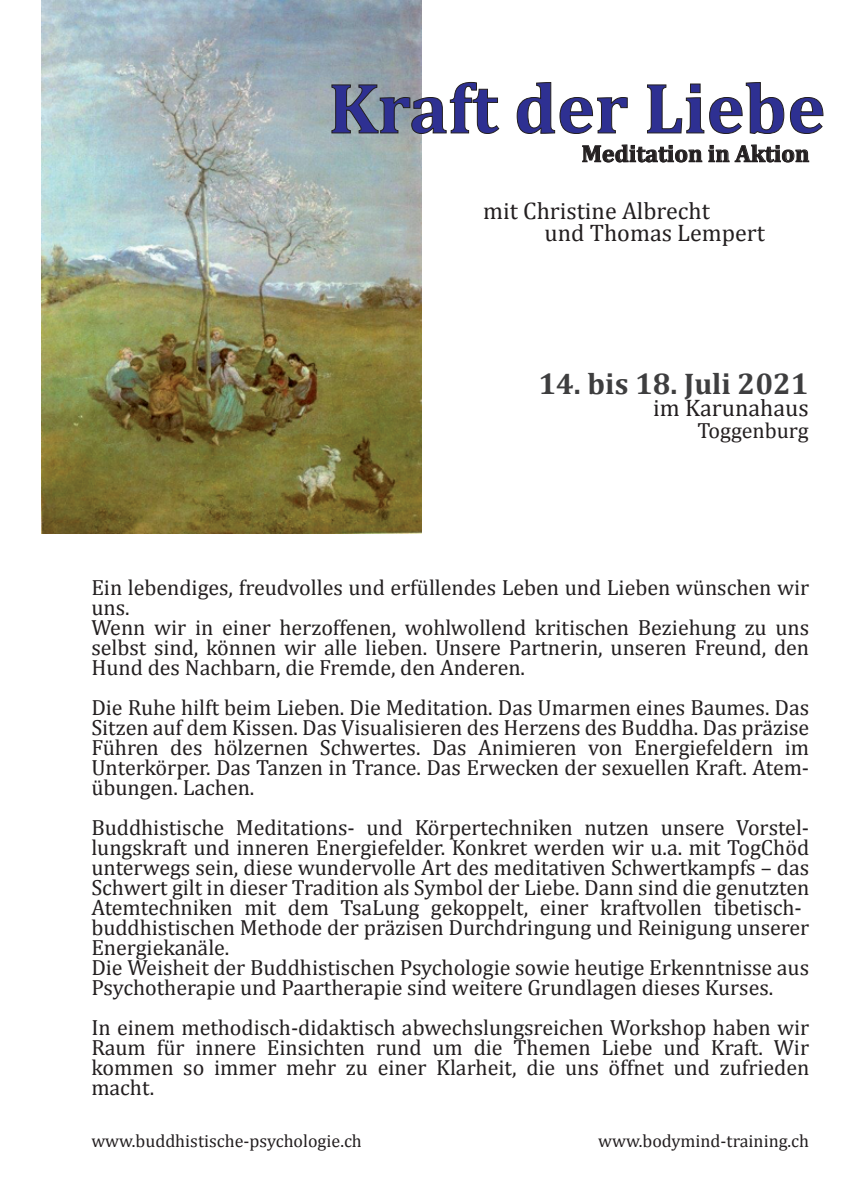
<style>
.page{position:relative;width:842px;height:1191px;background:#fff}
.page>*{position:absolute;margin:0;border:0;box-sizing:border-box;transform-origin:0 0}
.t1{font:700 72px "Cambria";color:#2e3092}
.t2{font:700 30px "Cambria";color:#3e3e3f}
.t3{font:24px/22px "Cambria";color:#231f20}
.t4{font:700 24px "Cambria";color:#231f20}
.t5{font:22px/20px "Cambria";color:#231f20}
.t6{font:18px "Cambria";color:#231f20}
</style>
<div class="page">
<img style="left:41px;top:0;width:380px;height:534px">
<svg style="left:331px;top:82px;width:168px;height:52px"></svg>
<svg style="left:517px;top:82px;width:111px;height:52px"></svg>
<svg style="left:647px;top:82px;width:137px;height:52px"></svg>
<svg style="left:790px;top:97px;width:33px;height:37px"></svg>
<svg style="left:582px;top:144px;width:120px;height:18px"></svg>
<svg style="left:708px;top:144px;width:101px;height:18px"></svg>
<h1 class="t1" style="left:328px;top:58px;width:498px">Kraft der Liebe</h1>
<p class="t4" style="left:581px;top:137px;width:229px">Meditation in Aktion</p>
<p class="t3" style="left:544px;top:200px;width:222px;text-indent:-61px">mit Christine Albrecht<br>und Thomas Lempert</p>
<h2 class="t2" style="left:538px;top:362px;width:272px">14. bis 18. Juli 2021</h2>
<p class="t3" style="left:653px;top:397px;width:157px">im Karunahaus</p>
<p class="t5" style="left:697px;top:420px;width:113px">Toggenburg</p>
<p class="t5" style="left:91px;top:577px;width:719px">Ein lebendiges, freudvolles und erfüllendes Leben und Lieben wünschen wir uns.<br>Wenn wir in einer herzoffenen, wohlwollend kritischen Beziehung zu uns selbst sind, können wir alle lieben. Unsere Partnerin, unseren Freund, den Hund des Nachbarn, die Fremde, den Anderen.</p>
<p class="t5" style="left:91px;top:697px;width:719px;text-align:justify">Die Ruhe hilft beim Lieben. Die Meditation. Das Umarmen eines Baumes. Das Sitzen auf dem Kissen. Das Visualisieren des Herzens des Buddha. Das präzise Führen des hölzernen Schwertes. Das Animieren von Energiefeldern im Unterkörper. Das Tanzen in Trance. Das Erwecken der sexuellen Kraft. Atem&shy;übungen. Lachen.</p>
<p class="t5" style="left:91px;top:817px;width:719px">Buddhistische Meditations- und Körpertechniken nutzen unsere Vorstel&shy;lungskraft und inneren Energiefelder. Konkret werden wir u.a. mit TogChöd unterwegs sein, diese wundervolle Art des meditativen Schwertkampfs – das Schwert gilt in dieser Tradition als Symbol der Liebe. Dann sind die genutzten Atemtechniken mit dem TsaLung gekoppelt, einer kraftvollen tibetisch&shy;buddhistischen Methode der präzisen Durchdringung und Reinigung unserer Energiekanäle.<br>Die Weisheit der Buddhistischen Psychologie sowie heutige Erkenntnisse aus Psychotherapie und Paartherapie sind weitere Grundlagen dieses Kurses.</p>
<p class="t5" style="left:91px;top:1017px;width:719px;text-align:justify">In einem methodisch-didaktisch abwechslungsreichen Workshop haben wir Raum für innere Einsichten rund um die Themen Liebe und Kraft. Wir kommen so immer mehr zu einer Klarheit, die uns öffnet und zufrieden macht.</p>
<p class="t6" style="left:91px;top:1130px;width:272px">www.buddhistische-psychologie.ch</p>
<p class="t6" style="left:598px;top:1130px;width:212px">www.bodymind-training.ch</p>
</div>
